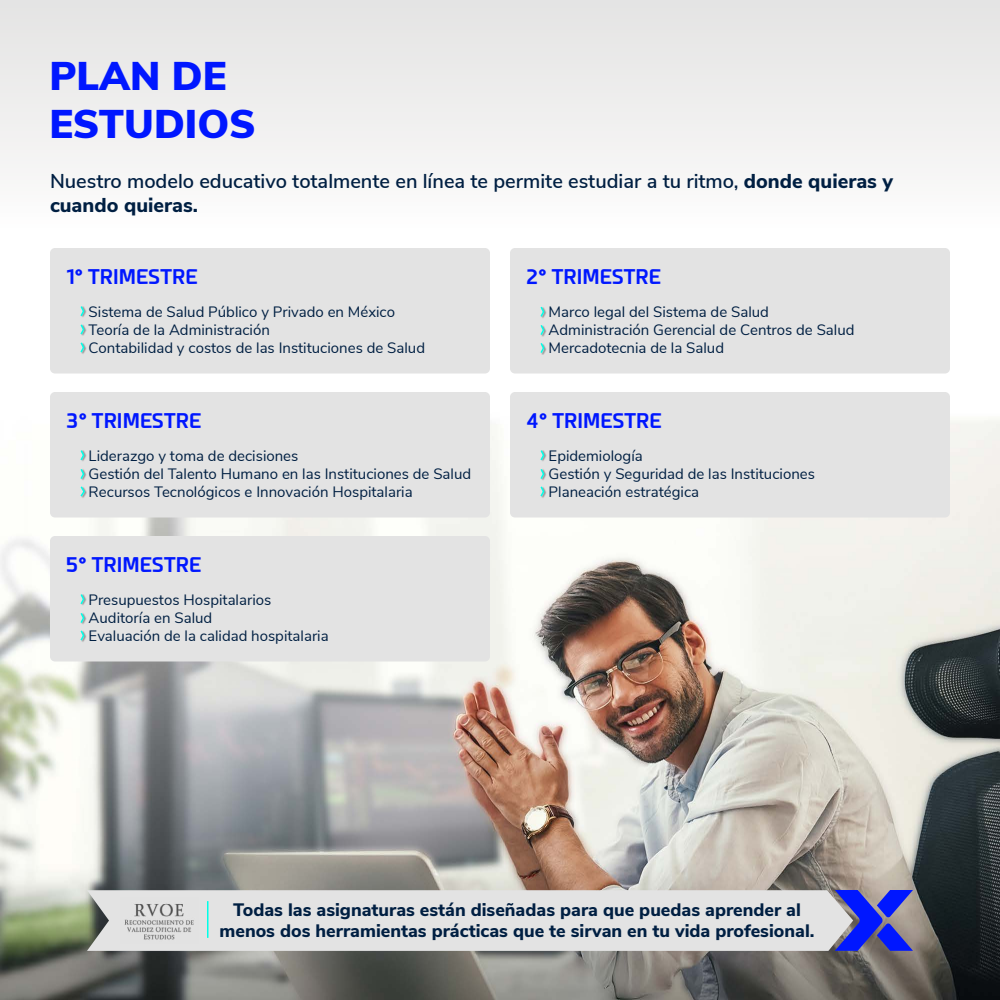
<style>
.page{position:relative;width:1000px;height:1000px;background:#fff}
.page>*{position:absolute;margin:0;border:0;box-sizing:border-box;transform-origin:0 0}
.t1{font:900 40px/48px "Nunito Sans";color:#0017ff}
.t2{font:600 20px/24px "Nunito Sans";color:#001f42}
.t3{font:700 20px "Esphimere";color:#0017ff}
.t4{font:800 18px/21.6px "Nunito Sans";color:#001f42;text-align:center}
.t5{font:15px/18px "Nunito Sans";color:#001f42}
.s1{font-weight:800}
</style>
<div class="page">
<img style="left:0;top:419px;width:1000px;height:581px">
<div style="left:0;top:0;width:1000px;height:230px;background:linear-gradient(to right,#f0f0ef,#f0f0ef)"></div>
<div style="left:50px;top:248px;width:440px;height:126px;background:#e3e3e3;border-radius:5px"></div>
<div style="left:80px;top:306px;width:7px;height:49px;background:#000;opacity:.4"></div>
<svg style="left:80px;top:306px;width:5px;height:48px"></svg>
<div style="left:510px;top:248px;width:440px;height:126px;background:#e3e3e3;border-radius:5px"></div>
<div style="left:540px;top:306px;width:7px;height:49px;background:#000;opacity:.4"></div>
<svg style="left:540px;top:306px;width:5px;height:49px"></svg>
<div style="left:50px;top:392px;width:440px;height:126px;background:#e3e3e3;border-radius:5px"></div>
<svg style="left:80px;top:450px;width:6px;height:48px"></svg>
<div style="left:510px;top:392px;width:440px;height:126px;background:#e3e3e3;border-radius:5px"></div>
<div style="left:540px;top:450px;width:7px;height:49px;background:#000;opacity:.4"></div>
<svg style="left:540px;top:450px;width:5px;height:48px"></svg>
<div style="left:50px;top:536px;width:440px;height:126px;background:#e3e3e3;border-radius:5px"></div>
<div style="left:80px;top:594px;width:7px;height:49px;background:#000;opacity:.4"></div>
<svg style="left:80px;top:594px;width:5px;height:48px"></svg>
<div style="left:87px;top:890px;width:748px;height:61px;background:#e3e3e3"></div>
<svg style="left:835px;top:890px;width:78px;height:61px;background:#5259c9"></svg>
<hr style="left:207px;top:901px;width:1px;height:37px;background:#00ffe8">
<img style="left:120px;top:898px;width:78px;height:45px">
<h1 class="t1" style="left:50px;top:51px;width:208px">PLAN DE<br>ESTUDIOS</h1>
<h2 class="t2" style="left:50px;top:168px;width:845px">Nuestro modelo educativo totalmente en línea te permite estudiar a tu ritmo, <span class="s1">donde quieras y cuando quieras.</span></h2>
<h2 class="t3" style="left:66px;top:264px;width:133px">1° TRIMESTRE</h2>
<p class="t5" style="left:89px;top:302px;width:338px">Sistema de Salud Público y Privado en México<br>Teoría de la Administración<br>Contabilidad y costos de las Instituciones de Salud</p>
<h2 class="t3" style="left:66px;top:408px;width:136px">3° TRIMESTRE</h2>
<p class="t5" style="left:89px;top:446px;width:384px">Liderazgo y toma de decisiones<br>Gestión del Talento Humano en las Instituciones de Salud<br>Recursos Tecnológicos e Innovación Hospitalaria</p>
<h2 class="t3" style="left:66px;top:552px;width:136px">5° TRIMESTRE</h2>
<p class="t5" style="left:89px;top:590px;width:242px">Presupuestos Hospitalarios<br>Auditoría en Salud<br>Evaluación de la calidad hospitalaria</p>
<h2 class="t3" style="left:526px;top:264px;width:136px">2° TRIMESTRE</h2>
<p class="t5" style="left:549px;top:302px;width:307px">Marco legal del Sistema de Salud<br>Administración Gerencial de Centros de Salud<br>Mercadotecnia de la Salud</p>
<h2 class="t3" style="left:526px;top:408px;width:137px">4° TRIMESTRE</h2>
<p class="t5" style="left:549px;top:446px;width:268px">Epidemiología<br>Gestión y Seguridad de las Instituciones<br>Planeación estratégica</p>
<p class="t4" style="left:219px;top:898px;width:597px">Todas las asignaturas están diseñadas para que puedas aprender al menos dos herramientas prácticas que te sirvan en tu vida profesional.</p>
</div>
